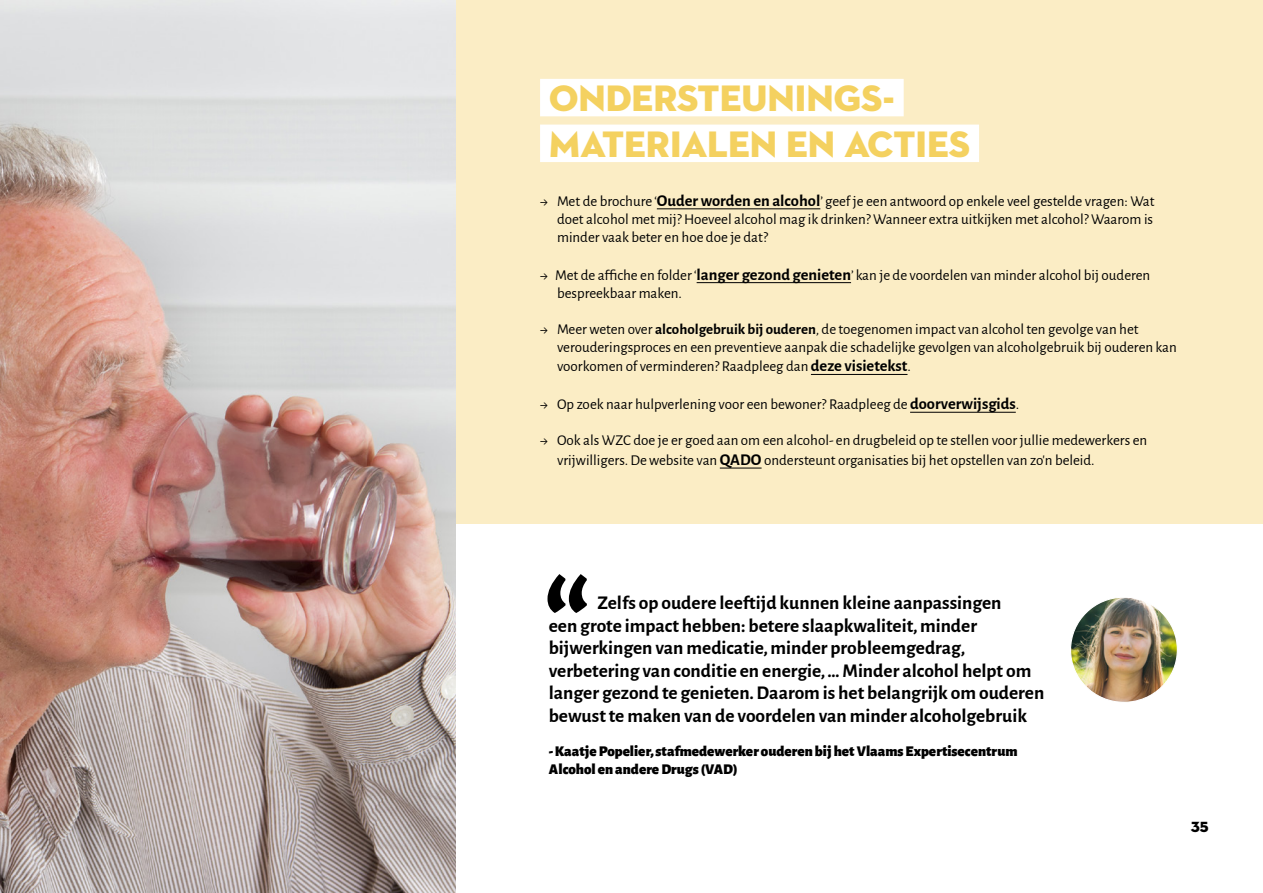
<style>
.page{position:relative;width:1263px;height:893px;background:#fff}
.page>*{position:absolute;margin:0;border:0;box-sizing:border-box;transform-origin:0 0}
.t1{font:37.5px/45.8px "Neutraface 2 Display Titling";color:#f4d160}
.t2{font:700 19.5px/22.5px "Alegreya Sans";color:#000}
.t3{font:15px/18px "Alegreya Sans";color:#000}
.t4{font:900 15px/18px "Alegreya Sans";color:#000}
.t5{font:15px "Neutraface 2 Display Titling";color:#000}
.s1{font-weight:700;font-size:16.5px}
.s2{font-weight:700}
</style>
<div class="page">
<div style="left:455px;top:0;width:808px;height:523px;background:#fbedc5"></div>
<hr style="left:657px;top:209px;width:163px;height:1px;background:#000">
<hr style="left:697px;top:282px;width:154px;height:1px;background:#000">
<hr style="left:811px;top:374px;width:96px;height:1px;background:#000">
<hr style="left:910px;top:412px;width:106px;height:1px;background:#000">
<hr style="left:720px;top:468px;width:42px;height:1px;background:#000">
<div style="left:540px;top:79px;width:364px;height:37px;background:#fff"></div>
<div style="left:540px;top:125px;width:439px;height:37px;background:#fff"></div>
<img style="left:0;top:0;width:455px;height:893px">
<svg style="left:547px;top:574px;width:40px;height:39px"></svg>
<img style="left:1072px;top:599px;width:104px;height:102px">
<h1 class="t1" style="left:549px;top:76px;width:422px">ONDERSTEUNINGS-<br>MATERIALEN EN ACTIES</h1>
<p class="t3" style="left:557px;top:191px;width:599px;text-align:justify;text-indent:-17px">→ Met de brochure ‘<span class="s1">Ouder worden en alcohol</span>’ geef je een antwoord op enkele veel gestelde vragen: Wat doet alcohol met mij? Hoeveel alcohol mag ik drinken? Wanneer extra uitkijken met alcohol? Waarom is minder vaak beter en hoe doe je dat?</p>
<p class="t3" style="left:557px;top:265px;width:595px;text-indent:-17px">→ Met de affiche en folder ‘<span class="s1">langer gezond genieten</span>’ kan je de voordelen van minder alcohol bij ouderen bespreekbaar maken.</p>
<p class="t3" style="left:557px;top:319px;width:621px;text-indent:-17px">→ Meer weten over <span class="s2">alcoholgebruik bij ouderen</span>, de toegenomen impact van alcohol ten gevolge van het verouderingsproces en een preventieve aanpak die schadelijke gevolgen van alcoholgebruik bij ouderen kan</p>
<p class="t3" style="left:557px;top:357px;width:355px">voorkomen of verminderen? Raadpleeg dan <span class="s1">deze visietekst</span>.</p>
<p class="t3" style="left:540px;top:395px;width:481px">→ Op zoek naar hulpverlening voor een bewoner? Raadpleeg de <span class="s1">doorverwijsgids</span>.</p>
<p class="t3" style="left:557px;top:430px;width:592px;line-height:19.8px;text-indent:-17px">→ Ook als WZC doe je er goed aan om een alcohol- en drugbeleid op te stellen voor jullie medewerkers en vrijwilligers. De website van <span class="s1">QADO</span> ondersteunt organisaties bij het opstellen van zo’n beleid.</p>
<p class="t2" style="left:549px;top:590px;width:497px;text-indent:49px">Zelfs op oudere leeftijd kunnen kleine aanpassingen<br>een grote impact hebben: betere slaapkwaliteit, minder bijwerkingen van medicatie, minder probleemgedrag, verbetering van conditie en energie, … Minder alcohol helpt om langer gezond te genieten. Daarom is het belangrijk om ouderen bewust te maken van de voordelen van minder alcoholgebruik</p>
<p class="t4" style="left:549px;top:741px;width:470px">- Kaatje Popelier, stafmedewerker ouderen bij het Vlaams Expertisecentrum<br>Alcohol en andere Drugs (VAD)</p>
<p class="t5" style="left:1191px;top:818px;width:19px">35</p>
</div>
